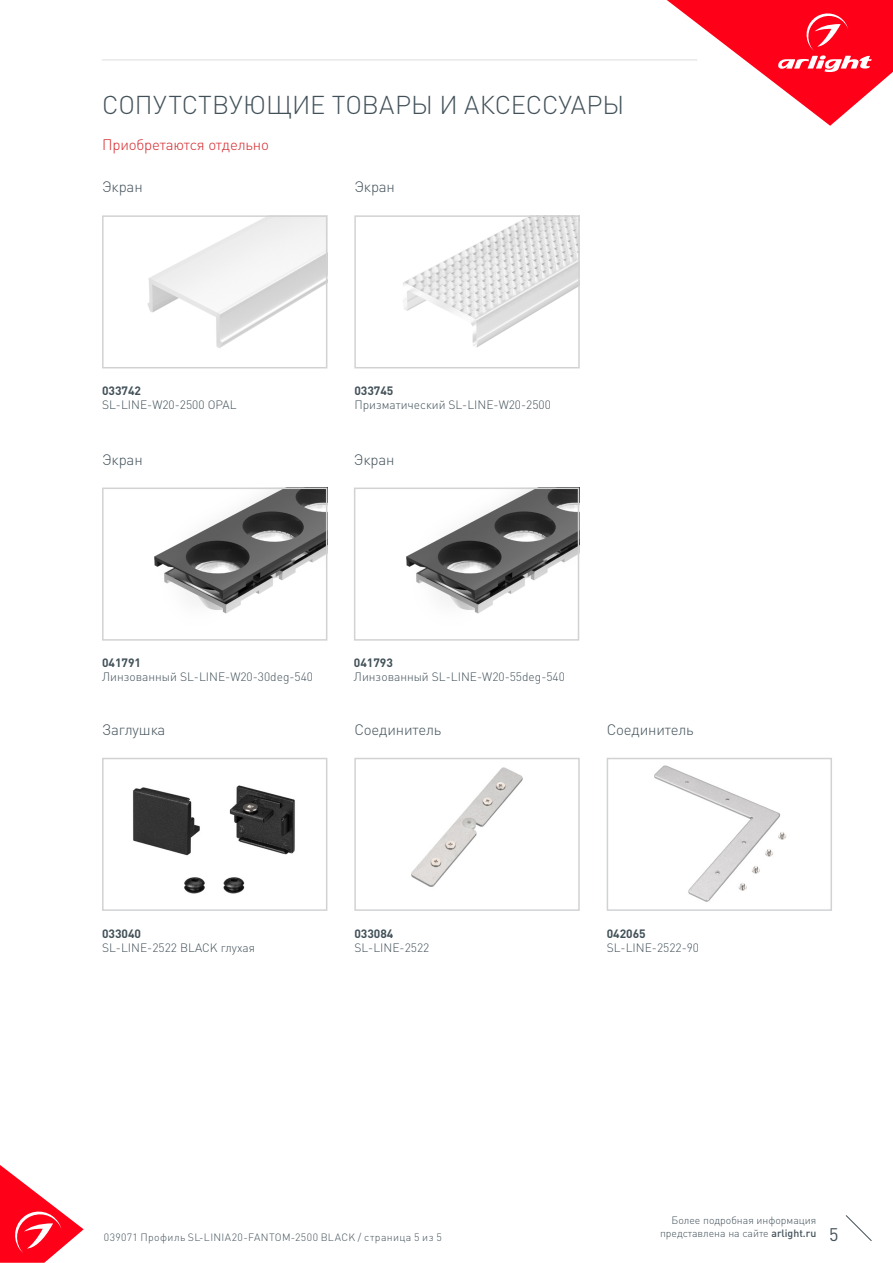
<style>
.page{position:relative;width:893px;height:1263px;background:#fff}
.page>*{position:absolute;margin:0;border:0;box-sizing:border-box;transform-origin:0 0}
.t1{font:300 25.5px "DIN Pro";color:#425159}
.t2{font:18px "DIN Pro";color:#425159}
.t3{font:300 15px "DIN Pro";letter-spacing:-.01em;color:#425159}
.t4{font:300 15px "DIN Pro";letter-spacing:-.01em;color:#d5262a}
.t5{font:300 12px "DIN Pro";color:#425159}
.t6{font:700 12px "DIN Pro";color:#425159}
.t7{font:300 10.5px "DIN Pro";letter-spacing:.035em;color:#425159}
.t8{font:300 10.5px "DIN Pro";letter-spacing:.005em;color:#425159}
.s1{font-weight:500}
</style>
<div class="page">
<svg style="left:0;top:1165px;width:84px;height:98px"></svg>
<svg style="left:845px;top:1215px;width:27px;height:26px"></svg>
<svg style="left:667px;top:0;width:226px;height:126px"></svg>
<hr style="left:102px;top:60px;width:595px;height:1px;background:#dcdddf">
<img style="left:147px;top:218px;width:177px;height:130px">
<div style="left:102px;top:215px;width:225px;height:153px;border:2px solid #d1d2d4"></div>
<img style="left:403px;top:218px;width:174px;height:130px">
<div style="left:354px;top:215px;width:226px;height:153px;border:2px solid #d1d2d4"></div>
<img style="left:154px;top:490px;width:170px;height:124px">
<div style="left:102px;top:487px;width:225px;height:154px;border:2px solid #d1d2d4"></div>
<img style="left:406px;top:490px;width:170px;height:124px">
<div style="left:354px;top:487px;width:225px;height:154px;border:2px solid #d1d2d4"></div>
<img style="left:133px;top:785px;width:162px;height:109px">
<div style="left:102px;top:758px;width:225px;height:153px;border:2px solid #d1d2d4"></div>
<img style="left:654px;top:765px;width:133px;height:137px">
<div style="left:607px;top:758px;width:225px;height:153px;border:2px solid #d1d2d4"></div>
<img style="left:411px;top:767px;width:112px;height:120px">
<div style="left:354px;top:758px;width:226px;height:153px;border:2px solid #d1d2d4"></div>
<p class="t1" style="left:102px;top:87px;width:524px">СОПУТСТВУЮЩИЕ ТОВАРЫ И АКСЕССУАРЫ</p>
<p class="t4" style="left:102px;top:134px;width:168px">Приобретаются отдельно</p>
<p class="t3" style="left:102px;top:177px;width:42px">Экран</p>
<p class="t3" style="left:354px;top:177px;width:42px">Экран</p>
<p class="t6" style="left:102px;top:382px;width:41px">033742</p>
<p class="t5" style="left:102px;top:397px;width:136px">SL-LINE-W20-2500 OPAL</p>
<p class="t6" style="left:354px;top:382px;width:41px">033745</p>
<p class="t5" style="left:354px;top:397px;width:198px">Призматический SL-LINE-W20-2500</p>
<p class="t3" style="left:102px;top:449px;width:42px">Экран</p>
<p class="t3" style="left:354px;top:449px;width:42px">Экран</p>
<p class="t6" style="left:102px;top:654px;width:41px">041791</p>
<p class="t5" style="left:102px;top:669px;width:213px">Линзованный SL-LINE-W20-30deg-540</p>
<p class="t6" style="left:354px;top:654px;width:41px">041793</p>
<p class="t5" style="left:354px;top:669px;width:213px">Линзованный SL-LINE-W20-55deg-540</p>
<p class="t3" style="left:102px;top:720px;width:65px">Заглушка</p>
<p class="t3" style="left:354px;top:720px;width:89px">Соединитель</p>
<p class="t3" style="left:607px;top:720px;width:89px">Соединитель</p>
<p class="t6" style="left:102px;top:925px;width:41px">033040</p>
<p class="t5" style="left:102px;top:939px;width:155px">SL-LINE-2522 BLACK глухая</p>
<p class="t6" style="left:354px;top:925px;width:41px">033084</p>
<p class="t5" style="left:354px;top:939px;width:77px">SL-LINE-2522</p>
<p class="t6" style="left:607px;top:925px;width:41px">042065</p>
<p class="t5" style="left:607px;top:939px;width:94px">SL-LINE-2522-90</p>
<p class="t8" style="left:672px;top:1213px;width:146px">Более подробная информация</p>
<p class="t8" style="left:660px;top:1226px;width:158px">представлена на сайте <span class="s1">arlight.ru</span></p>
<p class="t7" style="left:104px;top:1230px;width:339px">039071 Профиль SL-LINIA20-FANTOM-2500 BLACK / страница 5 из 5</p>
<h2 class="t2" style="left:829px;top:1222px;width:11px">5</h2>
</div>
